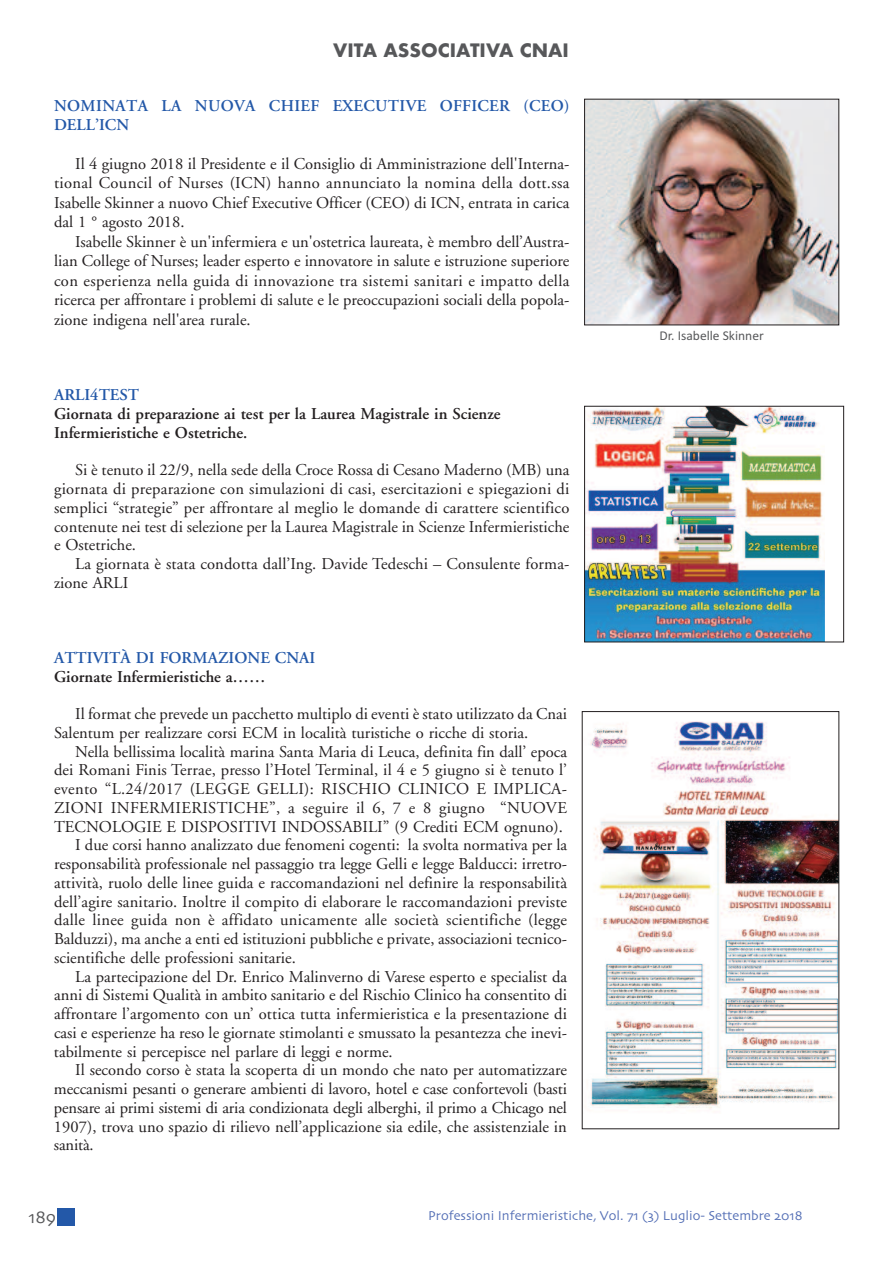
<style>
.page{position:relative;width:893px;height:1263px;background:#fff}
.page>*{position:absolute;margin:0;border:0;box-sizing:border-box;transform-origin:0 0}
.t1{font:700 18px "Futura";color:#57585a}
.t2{font:18px "Skia";color:#57585a}
.t3{font:16.5px/19.5px "Adobe Garamond";color:#231f20;text-align:justify}
.t4{font:16.5px "Adobe Garamond";letter-spacing:.02em;color:#231f20}
.t5{font:600 16.5px/18.8px "Adobe Garamond";color:#231f20}
.t6{font:600 16.5px/18.8px "Adobe Garamond";letter-spacing:.02em;color:#2358a8}
.t7{font:600 16.5px "Adobe Garamond";color:#2358a8}
.t8{font:13.5px "Skia";color:#536eb5}
.t9{font:13.5px "Calibri";color:#57585a}
</style>
<div class="page">
<div style="left:57px;top:1209px;width:17px;height:17px;background:#2358a8"></div>
<img style="left:586px;top:101px;width:251px;height:222px">
<div style="left:584px;top:99px;width:255px;height:226px;border:1px solid #231f20"></div>
<img style="left:586px;top:408px;width:239px;height:232px">
<div style="left:584px;top:406px;width:260px;height:236px;border:1px solid #231f20"></div>
<img style="left:590px;top:721px;width:247px;height:388px">
<p class="t1" style="left:333px;top:38px;width:237px">VITA ASSOCIATIVA CNAI</p>
<p class="t6" style="left:54px;top:98px;width:517px">NOMINATA LA NUOVA CHIEF EXECUTIVE OFFICER (CEO)<br>DELL’ICN</p>
<p class="t3" style="left:54px;top:155px;width:517px;text-indent:21px">Il 4 giugno 2018 il Presidente e il Consiglio di Amministrazione dell'Interna&shy;tional Council of Nurses (ICN) hanno annunciato la nomina della dott.ssa Isabelle Skinner a nuovo Chief Executive Officer (CEO) di ICN, entrata in carica dal 1 ° agosto 2018.</p>
<p class="t3" style="left:54px;top:233px;width:517px;text-indent:21px">Isabelle Skinner è un'infermiera e un'ostetrica laureata, è membro dell’Austra&shy;lian College of Nurses; leader esperto e innovatore in salute e istruzione superiore con esperienza nella guida di innovazione tra sistemi sanitari e impatto della ricerca per affrontare i problemi di salute e le preoccupazioni sociali della popola&shy;zione indigena nell'area rurale.</p>
<p class="t7" style="left:54px;top:388px;width:87px">ARLI4TEST</p>
<p class="t5" style="left:54px;top:406px;width:448px">Giornata di preparazione ai test per la Laurea Magistrale in Scienze<br>Infermieristiche e Ostetriche.</p>
<p class="t3" style="left:54px;top:462px;width:517px;line-height:18.8px;text-indent:21px">Si è tenuto il 22/9, nella sede della Croce Rossa di Cesano Maderno (MB) una giornata di preparazione con simulazioni di casi, esercitazioni e spiegazioni di semplici “strategie” per affrontare al meglio le domande di carattere scientifico contenute nei test di selezione per la Laurea Magistrale in Scienze Infermieristiche e Ostetriche.</p>
<p class="t3" style="left:54px;top:556px;width:517px;line-height:18.8px;text-indent:21px">La giornata è stata condotta dall’Ing. Davide Tedeschi – Consulente forma&shy;zione ARLI</p>
<p class="t7" style="left:54px;top:651px;width:263px">ATTIVITÀ DI FORMAZIONE CNAI</p>
<p class="t5" style="left:54px;top:668px;width:213px">Giornate Infermieristiche a……</p>
<p class="t3" style="left:54px;top:706px;width:514px;line-height:18.8px;text-indent:21px">Il format che prevede un pacchetto multiplo di eventi è stato utilizzato da Cnai<br>Salentum per realizzare corsi ECM in località turistiche o ricche di storia.</p>
<p class="t3" style="left:75px;top:743px;width:493px">Nella bellissima località marina Santa Maria di Leuca, definita fin dall’ epoca</p>
<p class="t3" style="left:54px;top:762px;width:514px">dei Romani Finis Terrae, presso l’Hotel Terminal, il 4 e 5 giugno si è tenuto l’</p>
<p class="t4" style="left:54px;top:782px;width:514px">evento “L.24/2017 (LEGGE GELLI): RISCHIO CLINICO E IMPLICA-</p>
<p class="t4" style="left:54px;top:801px;width:514px">ZIONI INFERMIERISTICHE”, a seguire il 6, 7 e 8 giugno “NUOVE</p>
<p class="t3" style="left:54px;top:818px;width:510px">TECNOLOGIE E DISPOSITIVI INDOSSABILI” (9 Crediti ECM ognuno).</p>
<p class="t3" style="left:75px;top:837px;width:493px">I due corsi hanno analizzato due fenomeni cogenti: la svolta normativa per la</p>
<p class="t3" style="left:54px;top:855px;width:514px">responsabilità professionale nel passaggio tra legge Gelli e legge Balducci: irretro-</p>
<p class="t3" style="left:54px;top:874px;width:514px">attività, ruolo delle linee guida e raccomandazioni nel definire la responsabilità</p>
<p class="t3" style="left:54px;top:893px;width:514px">dell’agire sanitario. Inoltre il compito di elaborare le raccomandazioni previste</p>
<p class="t4" style="left:54px;top:913px;width:514px">dalle linee guida non è affidato unicamente alle società scientifiche (legge</p>
<p class="t3" style="left:54px;top:930px;width:514px">Balduzzi), ma anche a enti ed istituzioni pubbliche e private, associazioni tecnico-</p>
<p class="t3" style="left:54px;top:949px;width:243px">scientifiche delle professioni sanitarie.</p>
<p class="t3" style="left:75px;top:968px;width:493px">La partecipazione del Dr. Enrico Malinverno di Varese esperto e specialist da</p>
<p class="t3" style="left:54px;top:987px;width:514px">anni di Sistemi Qualità in ambito sanitario e del Rischio Clinico ha consentito di</p>
<p class="t3" style="left:54px;top:1005px;width:514px">affrontare l’argomento con un’ ottica tutta infermieristica e la presentazione di</p>
<p class="t3" style="left:54px;top:1024px;width:514px">casi e esperienze ha reso le giornate stimolanti e smussato la pesantezza che inevi-</p>
<p class="t3" style="left:54px;top:1043px;width:340px">tabilmente si percepisce nel parlare di leggi e norme.</p>
<p class="t3" style="left:75px;top:1062px;width:493px">Il secondo corso è stata la scoperta di un mondo che nato per automatizzare</p>
<p class="t3" style="left:54px;top:1080px;width:514px">meccanismi pesanti o generare ambienti di lavoro, hotel e case confortevoli (basti</p>
<p class="t3" style="left:54px;top:1099px;width:514px">pensare ai primi sistemi di aria condizionata degli alberghi, il primo a Chicago nel</p>
<p class="t3" style="left:54px;top:1118px;width:514px">1907), trova uno spazio di rilievo nell’applicazione sia edile, che assistenziale in</p>
<p class="t3" style="left:54px;top:1137px;width:41px">sanità.</p>
<p class="t9" style="left:660px;top:327px;width:106px">Dr. Isabelle Skinner</p>
<p class="t2" style="left:28px;top:1206px;width:29px">189</p>
<p class="t8" style="left:428px;top:1207px;width:376px">Professioni Infermieristiche, Vol. 71 (3) Luglio- Settembre 2018</p>
</div>
